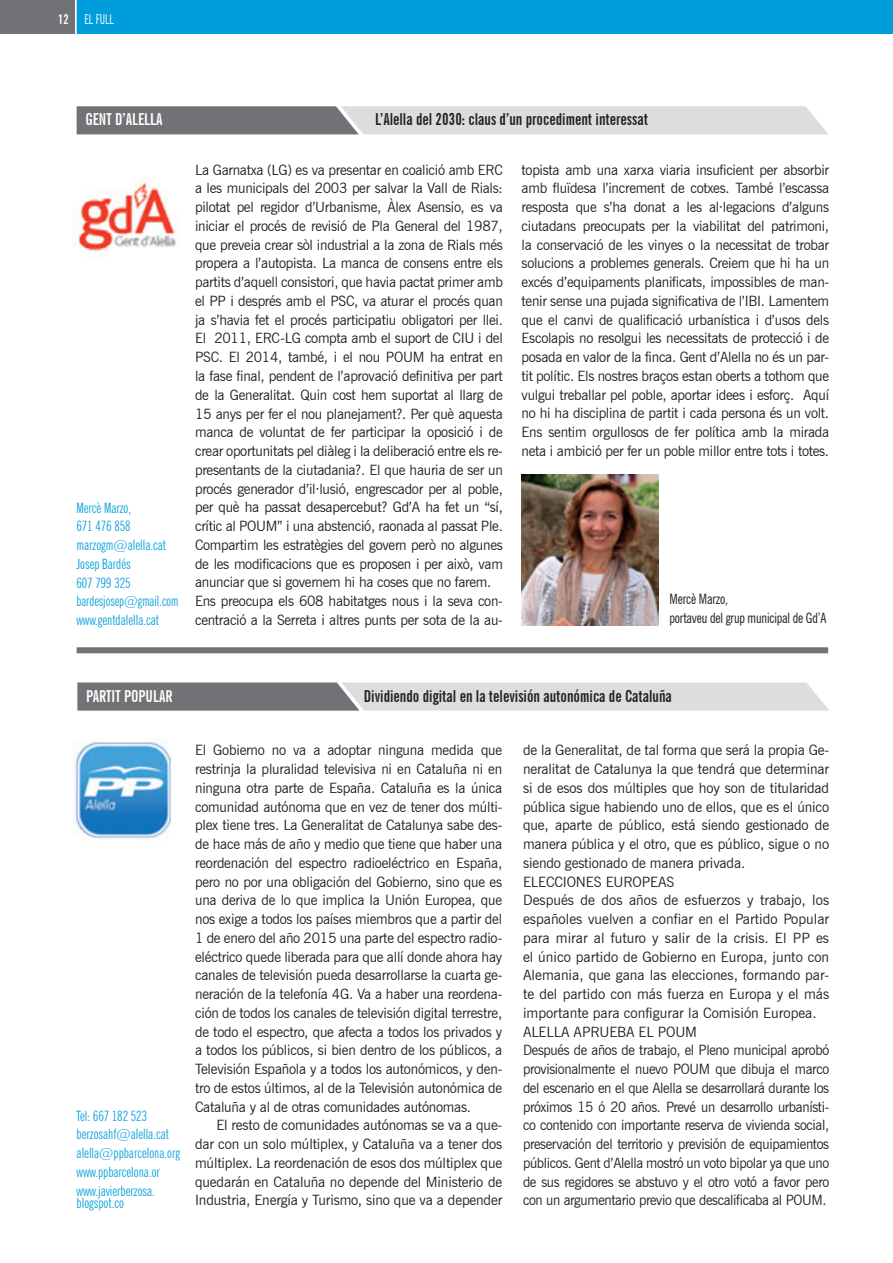
<style>
.page{position:relative;width:893px;height:1263px;background:#fff}
.page>*{position:absolute;margin:0;border:0;box-sizing:border-box;transform-origin:0 0}
.t1{font:700 extra-condensed 16.5px "News Gothic BT";color:#231f20}
.t2{font:700 extra-condensed 16.5px "News Gothic BT";color:#fff}
.t3{font:14.25px/18.8px "News Gothic BT";letter-spacing:-.02em;color:#231f20;text-align:justify}
.t4{font:extra-condensed 14.25px/18.8px "News Gothic BT";color:#009ddc}
.t5{font:condensed 14.25px/18.8px "News Gothic BT";letter-spacing:-.01em;color:#231f20;scale:.95 1}
.t6{font:extra-condensed 13.5px "News Gothic BT";color:#fff}
.s1{font-weight:700}
</style>
<div class="page">
<div style="left:0;top:0;width:75px;height:34px;background:#717275"></div>
<div style="left:77px;top:0;width:816px;height:34px;background:#009ddc"></div>
<svg style="left:77px;top:106px;width:751px;height:28px;background:#b6b7ba"></svg>
<svg style="left:77px;top:682px;width:752px;height:29px;background:#b8b9bb"></svg>
<div style="left:77px;top:647px;width:751px;height:6px;background:#717275"></div>
<img style="left:74px;top:742px;width:96px;height:97px">
<img style="left:74px;top:183px;width:102px;height:69px">
<img style="left:521px;top:474px;width:137px;height:151px">
<p class="t6" style="left:58px;top:11px;width:57px"><span class="s1">12</span> EL FULL</p>
<p class="t2" style="left:85px;top:109px;width:79px">GENT D’ALELLA</p>
<p class="t4" style="left:76px;top:498px;width:103px">Mercè Marzo,<br>671 476 858 marzogm@alella.cat<br>Josep Bardés<br>607 799 325 bardesjosep@gmail.com www.gentdalella.cat</p>
<p class="t1" style="left:375px;top:109px;width:275px">L’Alella del 2030: claus d’un procediment interessat</p>
<p class="t3" style="left:195px;top:160px;width:309px;text-align:left">La Garnatxa (LG) es va presentar en coalició amb ERC a les municipals del 2003 per salvar la Vall de Rials: pilotat pel regidor d’Urbanisme, Àlex Asensio, es va iniciar el procés de revisió de Pla General del 1987, que preveia crear sòl industrial a la zona de Rials més propera a l’autopista. La manca de consens entre els partits d’aquell consistori, que havia pactat primer amb el PP i després amb el PSC, va aturar el procés quan ja s’havia fet el procés participatiu obligatori per llei.<br>El 2011, ERC-LG compta amb el suport de CIU i del PSC. El 2014, també, i el nou POUM ha entrat en la fase final, pendent de l’aprovació definitiva per part de la Generalitat. Quin cost hem suportat al llarg de 15 anys per fer el nou planejament?. Per què aquesta manca de voluntat de fer participar la oposició i de crear oportunitats pel diàleg i la deliberació entre els re&shy;presentants de la ciutadania?. El que hauria de ser un procés generador d’il·lusió, engrescador per al poble, per què ha passat desapercebut? Gd’A ha fet un “sí, crític al POUM” i una abstenció, raonada al passat Ple.<br>Compartim les estratègies del govern però no algunes de les modificacions que es proposen i per això, vam anunciar que si governem hi ha coses que no farem.<br>Ens preocupa els 608 habitatges nous i la seva con&shy;centració a la Serreta i altres punts per sota de la au-</p>
<p class="t3" style="left:522px;top:160px;width:309px">topista amb una xarxa viaria insuficient per absorbir amb fluïdesa l’increment de cotxes. També l’escassa resposta que s’ha donat a les al·legacions d’alguns ciutadans preocupats per la viabilitat del patrimoni, la conservació de les vinyes o la necessitat de trobar solucions a problemes generals. Creiem que hi ha un excés d’equipaments planificats, impossibles de man&shy;tenir sense una pujada significativa de l’IBI. Lamentem que el canvi de qualificació urbanística i d’usos dels Escolapis no resolgui les necessitats de protecció i de posada en valor de la finca. Gent d’Alella no és un par&shy;tit polític. Els nostres braços estan oberts a tothom que vulgui treballar pel poble, aportar idees i esforç. Aquí no hi ha disciplina de partit i cada persona és un volt.<br>Ens sentim orgullosos de fer política amb la mirada neta i ambició per fer un poble millor entre tots i totes.</p>
<p class="t5" style="left:669px;top:590px;width:167px">Mercè Marzo,<br>portaveu del grup municipal de Gd’A</p>
<p class="t2" style="left:86px;top:686px;width:88px">PARTIT POPULAR</p>
<p class="t1" style="left:364px;top:686px;width:310px">Dividiendo digital en la televisión autonómica de Cataluña</p>
<p class="t3" style="left:195px;top:741px;width:309px">El Gobierno no va a adoptar ninguna medida que restrinja la pluralidad televisiva ni en Cataluña ni en ninguna otra parte de España. Cataluña es la única comunidad autónoma que en vez de tener dos múlti&shy;plex tiene tres. La Generalitat de Catalunya sabe des&shy;de hace más de año y medio que tiene que haber una reordenación del espectro radioeléctrico en España, pero no por una obligación del Gobierno, sino que es una deriva de lo que implica la Unión Europea, que nos exige a todos los países miembros que a partir del 1 de enero del año 2015 una parte del espectro radio&shy;eléctrico quede liberada para que allí donde ahora hay canales de televisión pueda desarrollarse la cuarta ge&shy;neración de la telefonía 4G. Va a haber una reordena&shy;ción de todos los canales de televisión digital terrestre, de todo el espectro, que afecta a todos los privados y a todos los públicos, si bien dentro de los públicos, a Televisión Española y a todos los autonómicos, y den&shy;tro de estos últimos, al de la Televisión autonómica de Cataluña y al de otras comunidades autónomas.</p>
<p class="t3" style="left:195px;top:1116px;width:309px;text-indent:21px">El resto de comunidades autónomas se va a que&shy;dar con un solo múltiplex, y Cataluña va a tener dos múltiplex. La reordenación de esos dos múltiplex que quedarán en Cataluña no depende del Ministerio de Industria, Energía y Turismo, sino que va a depender</p>
<p class="t3" style="left:523px;top:741px;width:308px;text-align:left">de la Generalitat, de tal forma que será la propia Ge&shy;neralitat de Catalunya la que tendrá que determinar si de esos dos múltiples que hoy son de titularidad pública sigue habiendo uno de ellos, que es el único que, aparte de público, está siendo gestionado de manera pública y el otro, que es público, sigue o no siendo gestionado de manera privada.<br>ELECCIONES EUROPEAS<br>Después de dos años de esfuerzos y trabajo, los españoles vuelven a confiar en el Partido Popular para mirar al futuro y salir de la crisis. El PP es el único partido de Gobierno en Europa, junto con Alemania, que gana las elecciones, formando par&shy;te del partido con más fuerza en Europa y el más importante para configurar la Comisión Europea.<br>ALELLA APRUEBA EL POUM<br>Después de años de trabajo, el Pleno municipal aprobó provisionalmente el nuevo POUM que dibuja el marco del escenario en el que Alella se desarrollará durante los próximos 15 ó 20 años. Prevé un desarrollo urbanísti&shy;co contenido con importante reserva de vivienda social, preservación del territorio y previsión de equipamientos públicos. Gent d’Alella mostró un voto bipolar ya que uno de sus regidores se abstuvo y el otro votó a favor pero con un argumentario previo que descalificaba al POUM.</p>
<p class="t4" style="left:77px;top:1106px;width:105px">Tel: 667 182 523 berzosahf@alella.cat alella@ppbarcelona.org www.ppbarcelona.or www.javierberzosa.</p>
<p class="t4" style="left:77px;top:1193px;width:49px">blogspot.co</p>
</div>
